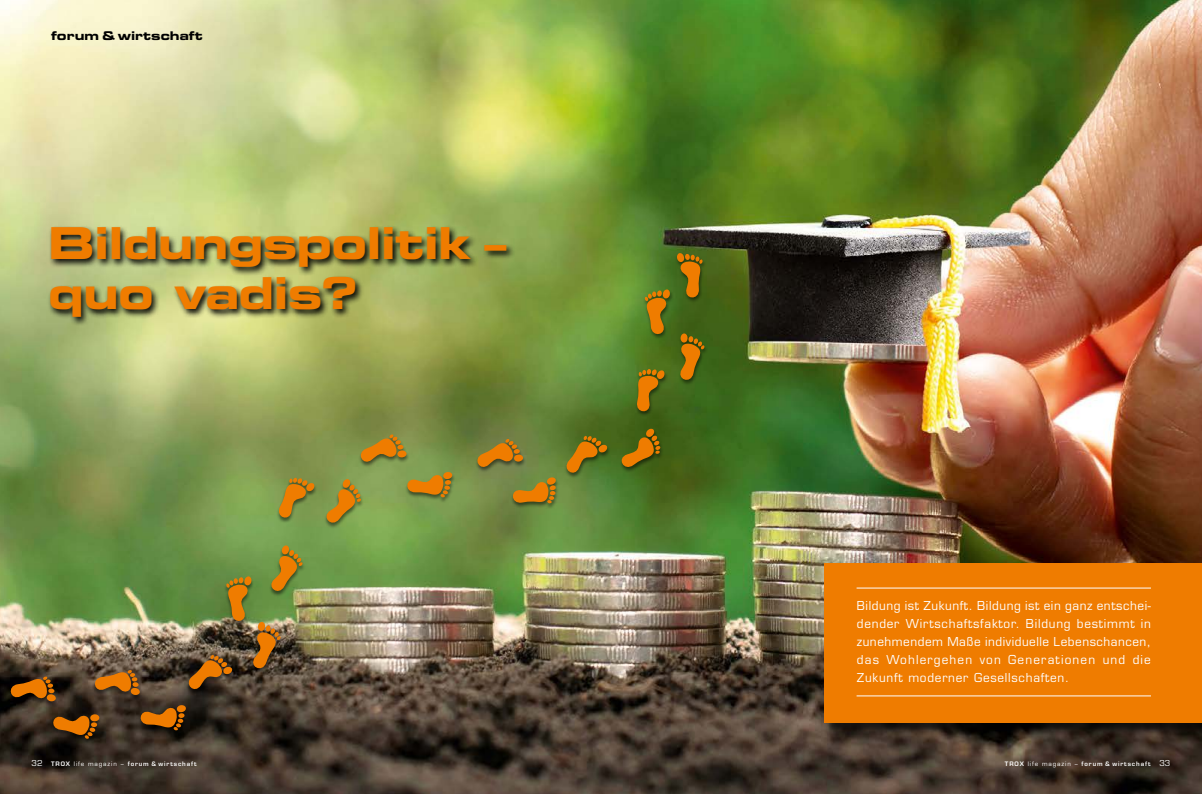
<style>
.page{position:relative;width:1202px;height:794px;background:#fff}
.page>*{position:absolute;margin:0;border:0;box-sizing:border-box;transform-origin:0 0}
.t1{font:44px/50px "Eurostile LT Std Bold Ex 2";letter-spacing:-.02em;color:#ef7c00}
.t2{font:12px/18px "Eurostile LT Std";letter-spacing:.065em;color:#fff;text-align:justify}
.t3{font:12px "Eurostile LT Std Bold Ex 2";color:#000}
.t4{font:600 6px "Eurostile LT Std";letter-spacing:.15em;color:#fff}
.s1{font-weight:400;font-size:8px}
.s2{font-weight:400}
</style>
<div class="page">
<img style="left:0;top:0;width:1202px;height:794px">
<div style="left:7px;top:253px;width:701px;height:492px;background:#000;opacity:.5"></div>
<svg style="left:676px;top:333px;width:29px;height:52px;background:#80690e"></svg>
<svg style="left:635px;top:369px;width:30px;height:45px"></svg>
<svg style="left:676px;top:252px;width:27px;height:49px"></svg>
<svg style="left:644px;top:289px;width:26px;height:49px"></svg>
<svg style="left:616px;top:428px;width:45px;height:44px;background:#71650f"></svg>
<svg style="left:472px;top:435px;width:136px;height:69px;background:#808033"></svg>
<svg style="left:321px;top:434px;width:132px;height:94px;background:#8d9544"></svg>
<svg style="left:275px;top:477px;width:40px;height:45px;background:#9c8932"></svg>
<img style="left:183px;top:545px;width:120px;height:150px">
<svg style="left:137px;top:704px;width:49px;height:26px"></svg>
<svg style="left:90px;top:669px;width:50px;height:26px"></svg>
<svg style="left:49px;top:712px;width:51px;height:27px"></svg>
<svg style="left:6px;top:676px;width:50px;height:25px"></svg>
<div style="left:47px;top:224px;width:469px;height:102px;background:#000;opacity:.95"></div>
<div style="left:824px;top:563px;width:378px;height:172px;background:#000;opacity:.75"></div>
<div style="left:824px;top:564px;width:378px;height:159px;background:#ef7c00"></div>
<hr style="left:857px;top:587px;width:294px;height:1px;background:#fff">
<hr style="left:857px;top:695px;width:294px;height:1px;background:#fff">
<p class="t3" style="left:51px;top:27px;width:153px">forum &amp; wirtschaft</p>
<h1 class="t1" style="left:48px;top:217px;width:460px">Bildungspolitik – quo vadis?</h1>
<p class="t2" style="left:857px;top:597px;width:296px">Bildung ist Zukunft. Bildung ist ein ganz entschei&shy;dender Wirtschaftsfaktor. Bildung bestimmt in zunehmendem Maße individuelle Lebenschancen, das Wohlergehen von Generationen und die Zukunft moderner Gesellschaften.</p>
<p class="t4" style="left:31px;top:760px;width:167px"><span class="s1">32</span> TROX <span class="s2">life magazin –</span> forum &amp; wirtschaft</p>
<p class="t4" style="left:1005px;top:760px;width:167px">TROX <span class="s2">life magazin –</span> forum &amp; wirtschaft <span class="s1">33</span></p>
</div>
